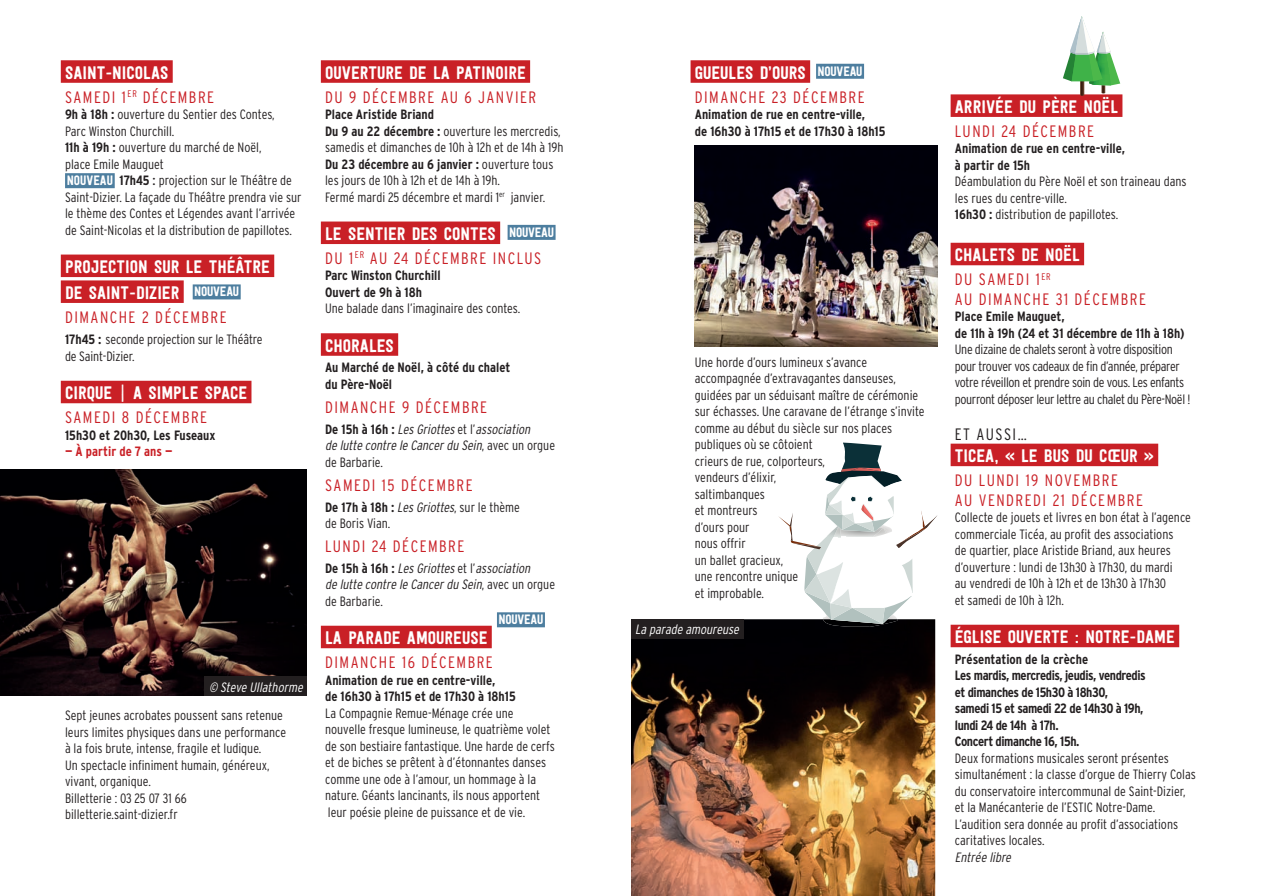
<style>
.page{position:relative;width:1262px;height:896px;background:#fff}
.page>*{position:absolute;margin:0;border:0;box-sizing:border-box;transform-origin:0 0}
.t1{font:18px/25.8px "Festivo Letters No.1";color:#fff}
.t2{font:300 condensed 16.5px/19.8px "Interstate";letter-spacing:.09em;color:#c92026}
.t3{font:300 condensed 16.5px "Interstate";letter-spacing:.085em;color:#231f20}
.t4{font:300 condensed 13.5px/16.5px "Interstate";color:#231f20}
.t5{font:700 condensed 13.5px/16.5px "Interstate";color:#231f20}
.t6{font:italic 300 condensed 13.5px/16.5px "Interstate";color:#231f20}
.t7{font:300 condensed 13.5px/16.5px "Interstate";letter-spacing:-.025em;color:#231f20}
.t8{font:700 condensed 13.5px/16.5px "Interstate";letter-spacing:-.03em;color:#231f20}
.t9{font:italic 300 condensed 13.5px "Interstate";color:#fff}
.t10{font:13.5px "Festivo Letters No.1";letter-spacing:-.015em;color:#fff}
.t11{font:700 condensed 13.5px "Interstate";color:#c92026}
.s1{font-weight:700}
.s2{font-family:"Festivo Letters No.1";font-weight:400;font-stretch:normal;color:#fff}
.s3{font-weight:400}
.s4{font-weight:700;font-style:normal}
.s5{font-style:normal}
.s6{font-style:italic}
</style>
<div class="page">
<div style="left:61px;top:60px;width:112px;height:23px;background:#c92026"></div>
<div style="left:65px;top:173px;width:50px;height:15px;background:#4d7e9f"></div>
<div style="left:61px;top:254px;width:213px;height:23px;background:#c92026"></div>
<div style="left:61px;top:280px;width:123px;height:23px;background:#c92026"></div>
<div style="left:61px;top:380px;width:190px;height:23px;background:#c92026"></div>
<div style="left:321px;top:60px;width:209px;height:23px;background:#c92026"></div>
<div style="left:321px;top:221px;width:179px;height:23px;background:#c92026"></div>
<div style="left:321px;top:333px;width:77px;height:23px;background:#c92026"></div>
<div style="left:321px;top:625px;width:170px;height:23px;background:#c92026"></div>
<div style="left:690px;top:60px;width:120px;height:23px;background:#c92026"></div>
<div style="left:950px;top:94px;width:172px;height:23px;background:#c92026"></div>
<div style="left:950px;top:243px;width:133px;height:22px;background:#c92026"></div>
<div style="left:950px;top:443px;width:207px;height:23px;background:#c92026"></div>
<div style="left:950px;top:624px;width:228px;height:23px;background:#c92026"></div>
<div style="left:193px;top:284px;width:48px;height:15px;background:#4d7e9f"></div>
<div style="left:507px;top:225px;width:48px;height:15px;background:#4d7e9f"></div>
<div style="left:815px;top:64px;width:48px;height:15px;background:#4d7e9f"></div>
<div style="left:497px;top:612px;width:48px;height:15px;background:#4d7e9f"></div>
<svg style="left:1062px;top:16px;width:57px;height:80px"></svg>
<img style="left:0;top:469px;width:307px;height:226px">
<img style="left:694px;top:145px;width:243px;height:202px">
<img style="left:631px;top:619px;width:304px;height:276px">
<img style="left:822px;top:623px;width:75px;height:4px">
<svg style="left:777px;top:442px;width:160px;height:181px"></svg>
<div style="left:631px;top:619px;width:112px;height:19px;background:#231f20"></div>
<div style="left:205px;top:676px;width:102px;height:19px;background:#231f20"></div>
<h1 class="t1" style="left:65px;top:59px;width:105px">SAINT-NICOLAS</h1>
<p class="t2" style="left:65px;top:87px;width:151px">SAMEDI 1<sup>ER</sup> DÉCEMBRE</p>
<p class="t4" style="left:65px;top:106px;width:238px"><span class="s1">9h à 18h :</span> ouverture du Sentier des Contes,<br>Parc Winston Churchill.<br><span class="s1">11h à 19h :</span> ouverture du marché de Noël,<br>place Emile Mauguet<br><span class="s2">NOUVEAU</span> <span class="s1">17h45</span> <span class="s3">:</span> projection sur le Théâtre de Saint-Dizier. La façade du Théâtre prendra vie sur le thème des Contes et Légendes avant l’arrivée de Saint-Nicolas et la distribution de papillotes.</p>
<h1 class="t1" style="left:65px;top:253px;width:206px">PROJECTION SUR LE THÉÂTRE<br>DE SAINT-DIZIER</h1>
<p class="t2" style="left:65px;top:307px;width:163px">DIMANCHE 2 DÉCEMBRE</p>
<p class="t4" style="left:65px;top:331px;width:199px"><span class="s1">17h45 :</span> seconde projection sur le Théâtre de Saint-Dizier.</p>
<h1 class="t1" style="left:65px;top:379px;width:184px">CIRQUE | A SIMPLE SPACE</h1>
<p class="t2" style="left:65px;top:407px;width:144px">SAMEDI 8 DÉCEMBRE</p>
<p class="t5" style="left:65px;top:426px;width:152px">15h30 et 20h30, Les Fuseaux</p>
<p class="t11" style="left:65px;top:444px;width:109px">— À partir de 7 ans —</p>
<p class="t10" style="left:194px;top:283px;width:46px">NOUVEAU</p>
<p class="t9" style="left:209px;top:679px;width:98px">© Steve Ullathorme</p>
<p class="t4" style="left:65px;top:707px;width:222px">Sept jeunes acrobates poussent sans retenue leurs limites physiques dans une performance à la fois brute, intense, fragile et ludique.<br>Un spectacle infiniment humain, généreux, vivant, organique.<br>Billetterie : 03 25 07 31 66 billetterie.saint-dizier.fr</p>
<h1 class="t1" style="left:325px;top:59px;width:202px">OUVERTURE DE LA PATINOIRE</h1>
<p class="t2" style="left:325px;top:87px;width:213px">DU 9 DÉCEMBRE AU 6 JANVIER</p>
<p class="t4" style="left:325px;top:106px;width:240px"><span class="s1">Place Aristide Briand<br>Du 9 au 22 décembre :</span> ouverture les mercredis, samedis et dimanches de 10h à 12h et de 14h à 19h <span class="s1">Du 23 décembre au 6 janvier :</span> ouverture tous les jours de 10h à 12h et de 14h à 19h.<br>Fermé mardi 25 décembre et mardi 1<sup>er</sup> janvier.</p>
<h1 class="t1" style="left:325px;top:220px;width:172px">LE SENTIER DES CONTES</h1>
<p class="t2" style="left:325px;top:248px;width:218px">DU 1<sup>ER</sup> AU 24 DÉCEMBRE INCLUS</p>
<p class="t5" style="left:325px;top:267px;width:117px">Parc Winston Churchill<br>Ouvert de 9h à 18h</p>
<p class="t4" style="left:325px;top:300px;width:197px">Une balade dans l’imaginaire des contes.</p>
<h1 class="t1" style="left:325px;top:332px;width:70px">CHORALES</h1>
<p class="t5" style="left:325px;top:359px;width:187px">Au Marché de Noël, à côté du chalet du Père-Noël</p>
<p class="t2" style="left:325px;top:397px;width:164px">DIMANCHE 9 DÉCEMBRE</p>
<p class="t6" style="left:325px;top:420px;width:231px"><span class="s4">D e 1 5 h à 1 6 h :</span> LesGriottes<span class="s5">e t l ’</span> association<br>de lutte contre le Cancerdu Sein<span class="s5">, a v e c u n o r g u e de Barbarie.</span></p>
<p class="t2" style="left:325px;top:475px;width:149px">SAMEDI 15 DÉCEMBRE</p>
<p class="t4" style="left:325px;top:498px;width:196px"><span class="s1">De 17h à 18h :</span> <span class="s6">LesGriottes</span>, sur le thème de Boris Vian.</p>
<p class="t2" style="left:325px;top:536px;width:141px">LUNDI 24 DÉCEMBRE</p>
<p class="t6" style="left:325px;top:559px;width:231px"><span class="s4">D e 1 5 h à 1 6 h :</span> LesGriottes<span class="s5">e t l ’</span> association<br>de lutte contre le Cancerdu Sein<span class="s5">, a v e c u n o r g u e de Barbarie.</span></p>
<h1 class="t1" style="left:325px;top:624px;width:164px">LA PARADE AMOUREUSE</h1>
<p class="t2" style="left:325px;top:652px;width:169px">DIMANCHE 16 DÉCEMBRE</p>
<p class="t5" style="left:325px;top:671px;width:192px">Animation de rue en centre-ville,<br>de 16h30 à 17h15 et de 17h30 à 18h15</p>
<p class="t4" style="left:325px;top:704px;width:231px">La Compagnie Remue-Ménage crée une nouvelle fresque lumineuse, le quatrième volet de son bestiaire fantastique. Une harde de cerfs et de biches se prêtent à d’étonnantes danses comme une ode à l’amour, un hommage à la nature. Géants lancinants, ils nous apportent leur poésie pleine de puissance et de vie.</p>
<p class="t10" style="left:509px;top:224px;width:46px">NOUVEAU</p>
<p class="t10" style="left:498px;top:611px;width:46px">NOUVEAU</p>
<h1 class="t1" style="left:694px;top:59px;width:113px">GUEULES D’OURS</h1>
<p class="t2" style="left:694px;top:87px;width:171px">DIMANCHE 23 DÉCEMBRE</p>
<p class="t5" style="left:694px;top:106px;width:192px">Animation de rue en centre-ville,<br>de 16h30 à 17h15 et de 17h30 à 18h15</p>
<p class="t10" style="left:817px;top:63px;width:46px">NOUVEAU</p>
<p class="t4" style="left:694px;top:353px;width:231px">Une horde d’ours lumineux s’avance accompagnée d’extravagantes danseuses, guidées par un séduisant maître de cérémonie sur échasses. Une caravane de l’étrange s’invite comme au début du siècle sur nos places publiques où se côtoient<br>crieurs de rue, colporteurs,<br>vendeurs d’élixir,<br>saltimbanques<br>et montreurs<br>d’ours pour<br>nous offrir<br>un ballet gracieux,<br>une rencontre unique<br>et improbable.</p>
<p class="t9" style="left:635px;top:622px;width:108px">La parade amoureuse</p>
<h1 class="t1" style="left:954px;top:93px;width:165px">ARRIVÉE DU PÈRE NOËL</h1>
<p class="t2" style="left:954px;top:121px;width:141px">LUNDI 24 DÉCEMBRE</p>
<p class="t5" style="left:954px;top:140px;width:172px">Animation de rue en centre-ville, à partir de 15h</p>
<p class="t4" style="left:954px;top:173px;width:233px">Déambulation du Père Noël et son traineau dans les rues du centre-ville.<br><span class="s1">16h30 :</span> distribution de papillotes.</p>
<h1 class="t1" style="left:954px;top:241px;width:126px">CHALETS DE NOËL</h1>
<p class="t2" style="left:954px;top:269px;width:193px">DU SAMEDI 1<sup>ER<br></sup>AU DIMANCHE 31 DÉCEMBRE</p>
<p class="t5" style="left:954px;top:308px;width:231px">Place Emile Mauguet,<br>de 11h à 19h (24 et 31 décembre de 11h à 18h)</p>
<p class="t7" style="left:954px;top:341px;width:237px">Une dizaine de chalets seront à votre disposition pour trouver vos cadeaux de fin d’année, préparer votre réveillon et prendre soin de vous. Les enfants pourront déposer leur lettre au chalet du Père-Noël !</p>
<p class="t3" style="left:954px;top:425px;width:73px">ET AUSSI…</p>
<h1 class="t1" style="left:954px;top:442px;width:200px">TICEA, « LE BUS DU CŒUR »</h1>
<p class="t2" style="left:954px;top:470px;width:189px">DU LUNDI 19 NOVEMBRE<br>AU VENDREDI 21 DÉCEMBRE</p>
<p class="t4" style="left:954px;top:509px;width:237px">Collecte de jouets et livres en bon état à l’agence commerciale Ticéa, au profit des associations<br>de quartier, place Aristide Briand, aux heures d’ouverture : lundi de 13h30 à 17h30, du mardi<br>au vendredi de 10h à 12h et de 13h30 à 17h30<br>et samedi de 10h à 12h.</p>
<h1 class="t1" style="left:954px;top:623px;width:221px">ÉGLISE OUVERTE : NOTRE-DAME</h1>
<p class="t8" style="left:954px;top:650px;width:192px">Présentation de la crèche<br>Les mardis, mercredis, jeudis, vendredis et dimanches de 15h30 à 18h30, samedi 15 et samedi 22 de 14h30 à 19h, lundi 24 de 14h à 17h.<br>Concert dimanche 16, 15h.</p>
<p class="t4" style="left:954px;top:749px;width:242px">Deux formations musicales seront présentes simultanément : la classe d’orgue de Thierry Colas du conservatoire intercommunal de Saint-Dizier, et la Manécanterie de l’ESTIC Notre-Dame.<br>L’audition sera donnée au profit d’associations caritatives locales.</p>
<p class="t6" style="left:954px;top:848px;width:60px">Entrée libre</p>
</div>
